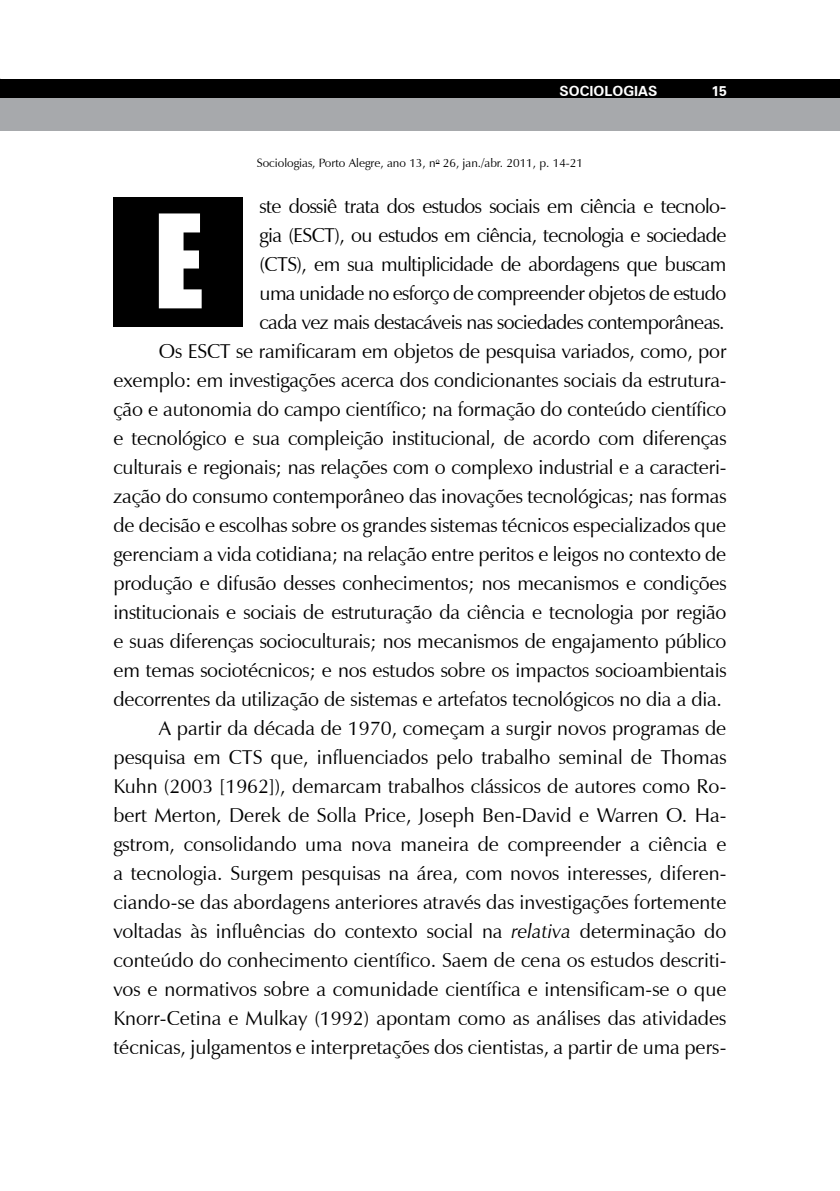
<style>
.page{position:relative;width:840px;height:1191px;background:#fff}
.page>*{position:absolute;margin:0;border:0;box-sizing:border-box;transform-origin:0 0}
.t1{font:120px "Impact";color:#fff}
.t2{font:20px/29px "Zapf Humanist 601 BT";letter-spacing:-.01em;color:#000;text-align:right}
.t3{font:700 14px "Zurich BT";color:#fff}
.t4{font:12px "Zapf Humanist 601 BT";color:#000}
.s1{font-style:italic}
</style>
<div class="page">
<div style="left:0;top:79px;width:839px;height:20px;background:#000"></div>
<div style="left:113px;top:197px;width:129px;height:129px;background:#000"></div>
<div style="left:0;top:99px;width:839px;height:32px;background:#a7a9ac"></div>
<p class="t3" style="left:559px;top:82px;width:99px">SOCIOLOGIAS</p>
<p class="t3" style="left:711px;top:82px;width:17px">15</p>
<p class="t4" style="left:257px;top:155px;width:327px">Sociologias, Porto Alegre, ano 13, n<sup>o</sup> 26, jan./abr. 2011, p. 14-21</p>
<p class="t2" style="left:113px;top:191px;width:614px">ste dossiê trata dos estudos sociais em ciência e tecnolo-<br>gia (ESCT), ou estudos em ciência, tecnologia e sociedade<br>(CTS), em sua multiplicidade de abordagens que buscam<br>uma unidade no esforço de compreender objetos de estudo<br>cada vez mais destacáveis nas sociedades contemporâneas.<br>Os ESCT se ramificaram em objetos de pesquisa variados, como, por exemplo: em investigações acerca dos condicionantes sociais da estrutura&shy;ção e autonomia do campo científico; na formação do conteúdo científico e tecnológico e sua compleição institucional, de acordo com diferenças culturais e regionais; nas relações com o complexo industrial e a caracteri&shy;zação do consumo contemporâneo das inovações tecnológicas; nas formas de decisão e escolhas sobre os grandes sistemas técnicos especializados que gerenciam a vida cotidiana; na relação entre peritos e leigos no contexto de produção e difusão desses conhecimentos; nos mecanismos e condições institucionais e sociais de estruturação da ciência e tecnologia por região e suas diferenças socioculturais; nos mecanismos de engajamento público em temas sociotécnicos; e nos estudos sobre os impactos socioambientais decorrentes da utilização de sistemas e artefatos tecnológicos no dia a dia.<br>A partir da década de 1970, começam a surgir novos programas de pesquisa em CTS que, influenciados pelo trabalho seminal de Thomas Kuhn (2003 [1962]), demarcam trabalhos clássicos de autores como Ro&shy;bert Merton, Derek de Solla Price, Joseph Ben-David e Warren O. Ha&shy;gstrom, consolidando uma nova maneira de compreender a ciência e a tecnologia. Surgem pesquisas na área, com novos interesses, diferen&shy;ciando-se das abordagens anteriores através das investigações fortemente voltadas às influências do contexto social na <span class="s1">relativa</span> determinação do conteúdo do conhecimento científico. Saem de cena os estudos descriti&shy;vos e normativos sobre a comunidade científica e intensificam-se o que Knorr-Cetina e Mulkay (1992) apontam como as análises das atividades técnicas, julgamentos e interpretações dos cientistas, a partir de uma pers-</p>
<h1 class="t1" style="left:154px;top:168px;width:51px">E</h1>
</div>
